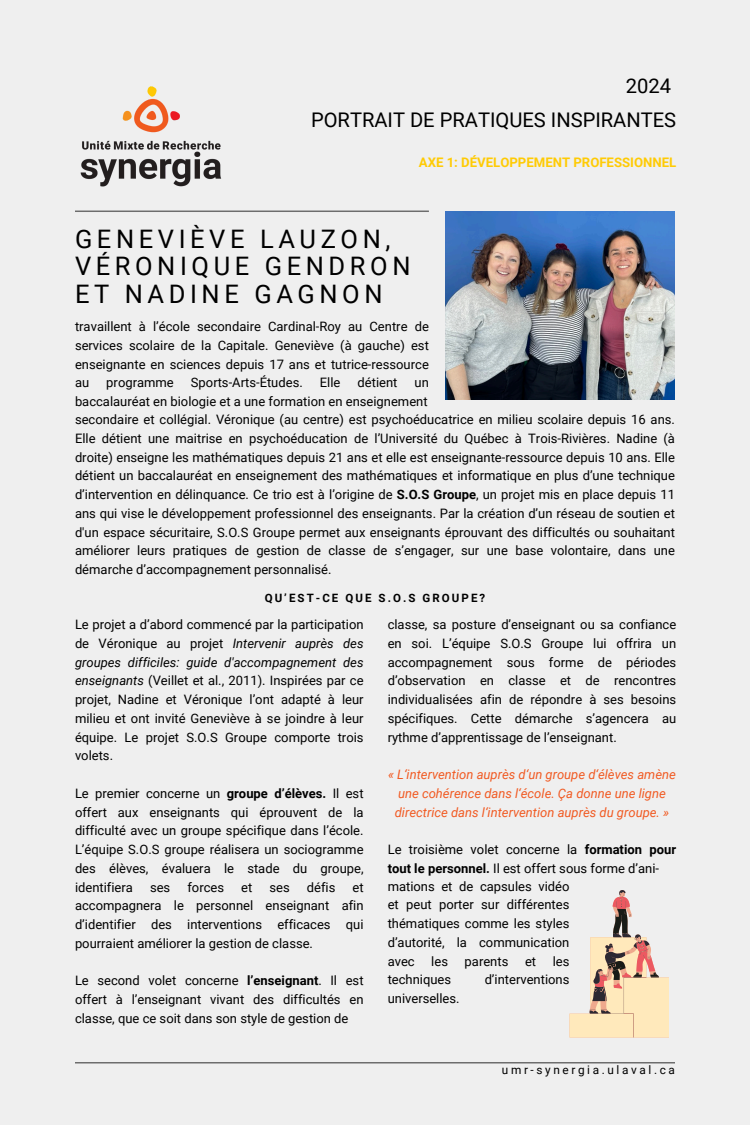
<style>
.page{position:relative;width:750px;height:1125px;background:#efefef}
.page>*{position:absolute;margin:0;border:0;box-sizing:border-box;transform-origin:0 0}
.t1{font:25.5px/27.8px "Roboto";letter-spacing:.18em;color:#000}
.t2{font:20.2px/33.8px "Roboto";color:#000;text-align:right}
.t3{font:700 13.2px "Roboto";color:#ffcb05}
.t4{font:13px/18.8px "Roboto";color:#000;text-align:justify}
.t5{font:italic 13px/18.8px "Roboto";color:#f15a22;text-align:center}
.t6{font:11.8px "Roboto";letter-spacing:.22em;color:#000}
.t7{font:700 11.5px "Roboto";letter-spacing:.18em;color:#000}
.s1{font-weight:700}
.s2{font-style:italic}
</style>
<div class="page">
<hr style="left:75px;top:211px;width:354px;height:1px;background:#6d6d6d">
<hr style="left:75px;top:1062px;width:600px;height:2px;background:#6d6d6d">
<img style="left:80px;top:86px;width:142px;height:101px">
<img style="left:445px;top:211px;width:230px;height:188px">
<svg style="left:569px;top:890px;width:99px;height:147px"></svg>
<h5 class="t2" style="left:311px;top:70px;width:367px">2024<br>PORTRAIT DE PRATIQUES INSPIRANTES</h5>
<h4 class="t3" style="left:419px;top:155px;width:259px">AXE 1: DÉVELOPPEMENT PROFESSIONNEL</h4>
<h4 class="t1" style="left:75px;top:225px;width:337px">GENEVIÈVE LAUZON,<br>VÉRONIQUE GENDRON<br>ET NADINE GAGNON</h4>
<h4 class="t4" style="left:75px;top:317px;width:355px">travaillent à l’école secondaire Cardinal-Roy au Centre de services scolaire de la Capitale. Geneviève (à gauche) est enseignante en sciences depuis 17 ans et tutrice-ressource au</h4>
<h4 class="t4" style="left:106px;top:373px;width:69px">programme</h4>
<h4 class="t4" style="left:191px;top:373px;width:113px">Sports-Arts-Études.</h4>
<h4 class="t4" style="left:320px;top:373px;width:22px">Elle</h4>
<h4 class="t4" style="left:358px;top:373px;width:41px">détient</h4>
<h4 class="t4" style="left:75px;top:373px;width:355px;text-align:right">un<br>baccalauréat en biologie et a une formation en enseignement</h4>
<h4 class="t4" style="left:75px;top:410px;width:601px">secondaire et collégial. Véronique (au centre) est psychoéducatrice en milieu scolaire depuis 16 ans.<br>Elle détient une maitrise en psychoéducation de l’Université du Québec à Trois-Rivières. Nadine (à droite) enseigne les mathématiques depuis 21 ans et elle est enseignante-ressource depuis 10 ans. Elle détient un baccalauréat en enseignement des mathématiques et informatique en plus d’une technique d’intervention en délinquance. Ce trio est à l’origine de <span class="s1">S.O.S Groupe</span>, un projet mis en place depuis 11 ans qui vise le développement professionnel des enseignants. Par la création d’un réseau de soutien et d'un espace sécuritaire, S.O.S Groupe permet aux enseignants éprouvant des difficultés ou souhaitant améliorer leurs pratiques de gestion de classe de s’engager, sur une base volontaire, dans une démarche d’accompagnement personnalisé.</h4>
<p class="t7" style="left:265px;top:591px;width:222px">QU’EST-CE QUE S.O.S GROUPE?</p>
<h4 class="t4" style="left:75px;top:615px;width:290px">Le projet a d’abord commencé par la participation de Véronique au projet <span class="s2">Intervenir auprès des groupes difficiles: guide d'accompagnement des enseignants</span> (Veillet et al., 2011). Inspirées par ce projet, Nadine et Véronique l’ont adapté à leur milieu et ont invité Geneviève à se joindre à leur équipe. Le projet S.O.S Groupe comporte trois volets.</h4>
<h4 class="t4" style="left:75px;top:784px;width:290px">Le premier concerne un <span class="s1">groupe d’élèves.</span> Il est offert aux enseignants qui éprouvent de la difficulté avec un groupe spécifique dans l’école.<br>L’équipe S.O.S groupe réalisera un sociogramme des élèves, évaluera le stade du groupe, identifiera</h4>
<h4 class="t4" style="left:150px;top:878px;width:22px">ses</h4>
<h4 class="t4" style="left:187px;top:878px;width:38px">forces</h4>
<h4 class="t4" style="left:241px;top:878px;width:13px">et</h4>
<h4 class="t4" style="left:269px;top:878px;width:22px">ses</h4>
<h4 class="t4" style="left:307px;top:878px;width:30px">défis</h4>
<h4 class="t4" style="left:75px;top:878px;width:290px;text-indent:277px">et accompagnera le personnel enseignant afin d’identifier des interventions efficaces qui pourraient améliorer la gestion de classe.</h4>
<h4 class="t4" style="left:75px;top:972px;width:290px">Le second volet concerne <span class="s1">l’enseignant</span>. Il est offert à l’enseignant vivant des difficultés en classe, que ce soit dans son style de gestion de</h4>
<h3 class="t4" style="left:388px;top:615px;width:290px">classe, sa posture d’enseignant ou sa confiance en soi. L’équipe S.O.S Groupe lui offrira un accompagnement sous forme de périodes d’observation en classe et de rencontres individualisées afin de répondre à ses besoins spécifiques. Cette démarche s’agencera au rythme d’apprentissage de l’enseignant.</h3>
<h1 class="t5" style="left:388px;top:765px;width:289px">« L‘intervention auprès d‘un groupe d‘élèves amène une cohérence dans l‘école. Ça donne une ligne directrice dans l‘intervention auprès du groupe. »</h1>
<h4 class="t4" style="left:388px;top:840px;width:290px">Le troisième volet concerne la <span class="s1">formation pour tout le personnel.</span> Il est offert sous forme d’ani-</h4>
<p class="t4" style="left:388px;top:877px;width:183px">mations et de capsules vidéo et peut porter sur différentes thématiques comme les styles d’autorité, la communication avec</p>
<p class="t4" style="left:431px;top:952px;width:18px">les</p>
<p class="t4" style="left:465px;top:952px;width:45px">parents</p>
<p class="t4" style="left:525px;top:952px;width:13px">et</p>
<p class="t4" style="left:553px;top:952px;width:18px">les</p>
<p class="t4" style="left:388px;top:971px;width:65px">techniques</p>
<p class="t4" style="left:485px;top:971px;width:86px">d’interventions</p>
<p class="t4" style="left:388px;top:989px;width:73px">universelles.</p>
<h4 class="t6" style="left:502px;top:1063px;width:175px">umr-synergia.ulaval.ca</h4>
</div>
